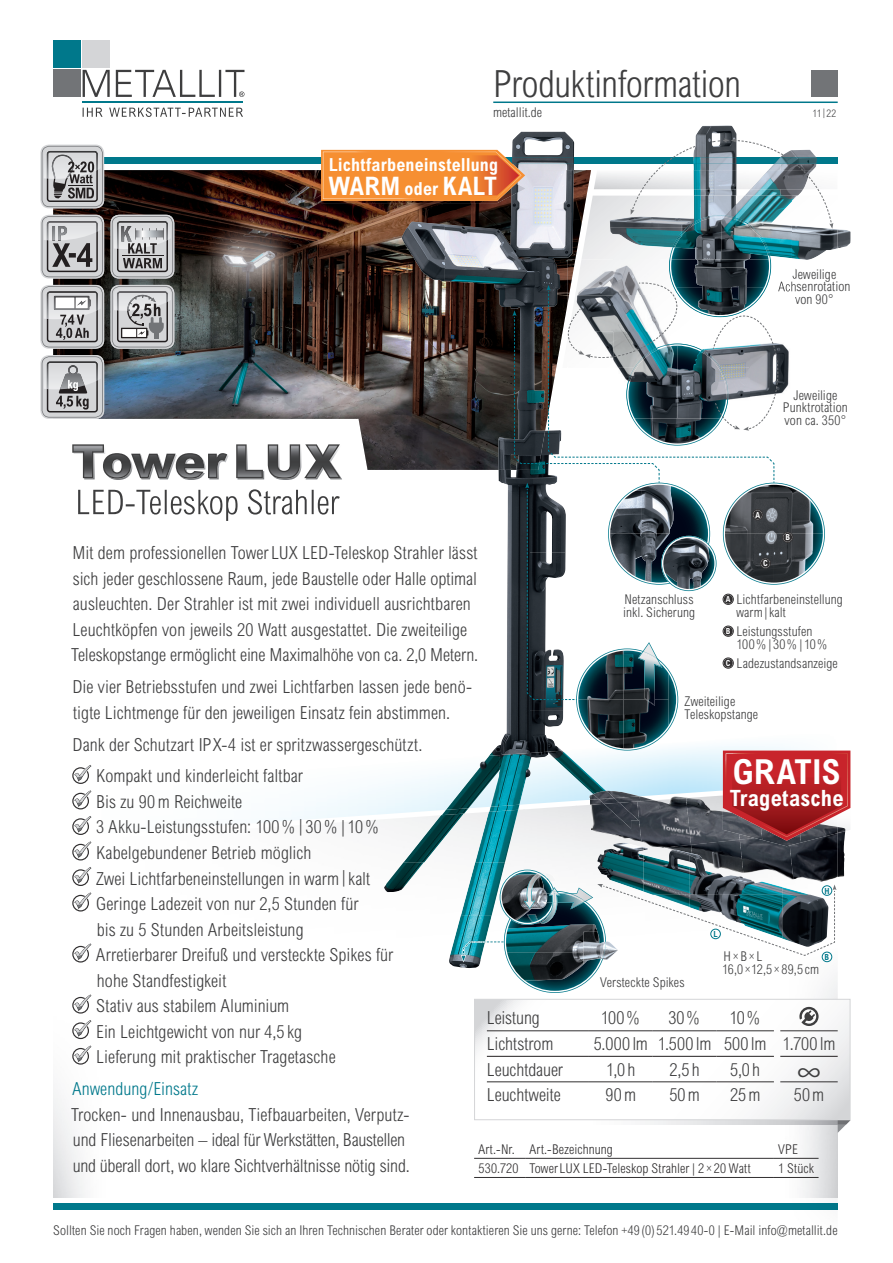
<style>
.page{position:relative;width:893px;height:1263px;background:#fff}
.page>*{position:absolute;margin:0;border:0;box-sizing:border-box;transform-origin:0 0}
.t1{font:300 condensed 37.5px "Arial MT Pro";letter-spacing:-.005em;color:#3e3e3f}
.t2{font:700 condensed 34.5px "Arial MT Pro";letter-spacing:.005em;color:#fff}
.t3{font:700 condensed 25.5px "Arial MT Pro";letter-spacing:.015em;color:#fff}
.t4{font:700 condensed 22.5px "Arial MT Pro";letter-spacing:.01em;color:#fff}
.t5{font:300 condensed 18px/25.5px "Arial MT Pro";letter-spacing:.005em;color:#3e3e3f}
.t6{font:700 condensed 18px "Arial MT Pro";letter-spacing:.01em;color:#fff}
.t7{font:300 condensed 18px "Arial MT Pro";letter-spacing:.005em;color:#00788b}
.t8{font:300 condensed 13.5px/12.8px "Arial MT Pro";letter-spacing:.01em;color:#3e3e3f}
.t9{font:300 condensed 13.5px "Arial MT Pro";letter-spacing:.01em;color:#312f30}
.t10{font:300 condensed 10.5px "Arial MT Pro";color:#3e3e3f}
.t11{font:700 condensed 8.4px "Arial MT Pro";color:#00788b}
.t12{font:700 condensed 8.4px "Arial MT Pro";color:#fff}
.s1{font-size:18px}
.s2{font-weight:700;font-size:8.4px;color:#fff}
.s3{font-family:"Minion Pro";font-weight:400;font-stretch:normal;font-size:33px}
</style>
<div class="page">
<div style="left:53px;top:1203px;width:785px;height:7px;background:#00788b"></div>
<svg style="left:593px;top:1120px;width:187px;height:4px"></svg>
<svg style="left:838px;top:1120px;width:12px;height:13px"></svg>
<svg style="left:474px;top:998px;width:377px;height:122px"></svg>
<hr style="left:487px;top:1056px;width:102px;height:1px;background:#231f20">
<hr style="left:589px;top:1056px;width:64px;height:1px;background:#231f20">
<hr style="left:653px;top:1056px;width:63px;height:1px;background:#231f20">
<hr style="left:716px;top:1056px;width:58px;height:1px;background:#231f20">
<hr style="left:780px;top:1056px;width:58px;height:1px;background:#231f20">
<hr style="left:487px;top:1030px;width:102px;height:1px;background:#312f30">
<hr style="left:589px;top:1030px;width:64px;height:1px;background:#312f30">
<hr style="left:653px;top:1030px;width:63px;height:1px;background:#312f30">
<hr style="left:716px;top:1030px;width:58px;height:1px;background:#312f30">
<hr style="left:780px;top:1030px;width:58px;height:1px;background:#312f30">
<hr style="left:487px;top:1081px;width:102px;height:1px;background:#312f30">
<hr style="left:589px;top:1081px;width:64px;height:1px;background:#312f30">
<hr style="left:653px;top:1081px;width:63px;height:1px;background:#312f30">
<hr style="left:716px;top:1081px;width:58px;height:1px;background:#312f30">
<hr style="left:780px;top:1081px;width:58px;height:1px;background:#312f30">
<svg style="left:799px;top:1007px;width:20px;height:19px"></svg>
<svg style="left:72px;top:867px;width:19px;height:19px"></svg>
<svg style="left:72px;top:892px;width:19px;height:19px"></svg>
<svg style="left:72px;top:943px;width:19px;height:19px"></svg>
<svg style="left:72px;top:994px;width:19px;height:19px"></svg>
<svg style="left:72px;top:1020px;width:19px;height:19px"></svg>
<svg style="left:72px;top:1045px;width:19px;height:19px"></svg>
<hr style="left:474px;top:1158px;width:51px;height:1px;background:#312f30">
<hr style="left:525px;top:1158px;width:249px;height:1px;background:#312f30">
<hr style="left:774px;top:1158px;width:45px;height:1px;background:#312f30">
<hr style="left:474px;top:1177px;width:51px;height:1px;background:#312f30">
<hr style="left:525px;top:1177px;width:249px;height:1px;background:#312f30">
<hr style="left:774px;top:1177px;width:45px;height:1px;background:#312f30">
<div style="left:53px;top:40px;width:27px;height:27px;background:#00788b"></div>
<div style="left:53px;top:70px;width:27px;height:27px;background:#727477"></div>
<div style="left:83px;top:40px;width:27px;height:27px;background:#d4d5d7"></div>
<svg style="left:83px;top:70px;width:27px;height:27px"></svg>
<hr style="left:83px;top:101px;width:160px;height:2px;background:#00788b">
<svg style="left:116px;top:70px;width:128px;height:27px"></svg>
<svg style="left:83px;top:107px;width:160px;height:10px"></svg>
<div style="left:811px;top:70px;width:27px;height:27px;background:#727477"></div>
<hr style="left:493px;top:102px;width:345px;height:1px;background:#00788b">
<img style="left:515px;top:132px;width:56px;height:6px">
<img style="left:404px;top:860px;width:102px;height:2px">
<img style="left:384px;top:862px;width:121px;height:31px">
<img style="left:449px;top:919px;width:11px;height:49px">
<img style="left:695px;top:125px;width:41px;height:13px">
<img style="left:838px;top:860px;width:7px;height:17px">
<img style="left:793px;top:860px;width:45px;height:17px">
<img style="left:743px;top:860px;width:50px;height:10px">
<img style="left:736px;top:860px;width:7px;height:10px">
<img style="left:690px;top:860px;width:46px;height:10px">
<img style="left:644px;top:860px;width:46px;height:10px">
<img style="left:597px;top:860px;width:47px;height:10px">
<svg style="left:40px;top:285px;width:64px;height:64px"></svg>
<svg style="left:40px;top:355px;width:64px;height:64px"></svg>
<svg style="left:40px;top:145px;width:64px;height:63px"></svg>
<svg style="left:40px;top:215px;width:64px;height:64px"></svg>
<svg style="left:460px;top:870px;width:377px;height:123px"></svg>
<img style="left:42px;top:138px;width:808px;height:722px">
<img style="left:643px;top:642px;width:15px;height:9px">
<img style="left:642px;top:651px;width:16px;height:2px">
<img style="left:638px;top:653px;width:24px;height:53px">
<div style="left:752px;top:509px;width:11px;height:11px;border:1px solid #312f30;border-radius:50%"></div>
<div style="left:753px;top:510px;width:9px;height:9px;background:#312f30;border-radius:50%"></div>
<div style="left:782px;top:532px;width:11px;height:11px;border:1px solid #312f30;border-radius:50%"></div>
<div style="left:783px;top:533px;width:9px;height:9px;background:#312f30;border-radius:50%"></div>
<div style="left:760px;top:558px;width:10px;height:10px;background:#383839;border-radius:50%"></div>
<div style="left:760px;top:558px;width:11px;height:10px;border:1px solid #312f30;border-radius:50%"></div>
<div style="left:761px;top:559px;width:9px;height:9px;background:#312f30;border-radius:50%"></div>
<h1 class="t1" style="left:493px;top:62px;width:249px">Produktinformation</h1>
<p class="t8" style="left:493px;top:106px;width:50px">metallit.de</p>
<p class="t6" style="left:329px;top:154px;width:171px">Lichtfarbeneinstellung</p>
<h3 class="t3" style="left:329px;top:171px;width:170px">WARM <span class="s1">oder</span> KALT</h3>
<p class="t10" style="left:813px;top:107px;width:25px">11 | 22</p>
<p class="t8" style="left:778px;top:268px;width:74px;text-align:center">Jeweilige<br>Achsenrotation von 90°</p>
<p class="t8" style="left:783px;top:389px;width:66px;text-align:center">Jeweilige<br>Punktrotation von ca. 350°</p>
<p class="t12" style="left:755px;top:510px;width:6px">A</p>
<p class="t12" style="left:785px;top:532px;width:6px">B</p>
<p class="t5" style="left:71px;top:541px;width:409px">Mit dem professionellen Tower LUX LED-Teleskop Strahler lässt sich jeder geschlossene Raum, jede Baustelle oder Halle optimal ausleuchten. Der Strahler ist mit zwei indivi duell ausrichtbaren Leuchtköpfen von jeweils 20 Watt ausgestattet. Die zweiteilige Teleskopstange ermöglicht eine Maximalhöhe von ca. 2,0 Metern.</p>
<p class="t5" style="left:73px;top:675px;width:401px">Die vier Betriebsstufen und zwei Lichtfarben lassen jede benö&shy;tigte Lichtmenge für den jeweiligen Einsatz fein abstimmen.</p>
<p class="t5" style="left:96px;top:729px;width:328px;line-height:32px;text-indent:-24px">Dank der Schutzart IP X-4 ist er spritzwassergeschützt.<br>Kompakt und kinderleicht faltbar</p>
<p class="t5" style="left:96px;top:790px;width:298px">Bis zu 90 m Reichweite<br>3 Akku-Leistungsstufen: 100 % | 30 % | 10 % Kabelgebundener Betrieb möglich<br>Zwei Lichtfarbeneinstellungen in warm | kalt Geringe Ladezeit von nur 2,5 Stunden für<br>bis zu 5 Stunden Arbeitsleistung<br>Arretierbarer Dreifuß und versteckte Spikes für hohe Standfestigkeit<br>Stativ aus stabilem Aluminium<br>Ein Leichtgewicht von nur 4,5 kg<br>Lieferung mit praktischer Tragetasche</p>
<p class="t7" style="left:72px;top:1078px;width:127px">Anwendung/Einsatz</p>
<p class="t5" style="left:71px;top:1102px;width:340px">Trocken- und Innenausbau, Tiefbauarbeiten, Verputz&shy;und Fliesenarbeiten – ideal für Werkstätten, Baustellen und überall dort, wo klare Sichtverhältnisse nötig sind.</p>
<p class="t12" style="left:763px;top:558px;width:6px">C</p>
<p class="t8" style="left:736px;top:593px;width:108px;text-indent:-11px"><span class="s2">A</span> Lichtfarbeneinstellung warm | kalt</p>
<p class="t8" style="left:736px;top:625px;width:93px;text-indent:-11px"><span class="s2">B</span> Leistungsstufen<br>100 % | 30 % | 10 %</p>
<p class="t8" style="left:726px;top:657px;width:113px"><span class="s2">C</span> Ladezustandsanzeige</p>
<p class="t8" style="left:623px;top:593px;width:74px">Netzanschluss inkl. Sicherung</p>
<p class="t8" style="left:685px;top:695px;width:75px">Zweiteilige<br>Teleskopstange</p>
<h2 class="t2" style="left:733px;top:752px;width:110px">GRATIS</h2>
<p class="t4" style="left:730px;top:785px;width:115px">Tragetasche</p>
<p class="t11" style="left:824px;top:886px;width:7px">H</p>
<p class="t11" style="left:713px;top:929px;width:6px">L</p>
<p class="t8" style="left:722px;top:950px;width:98px">H × B × L<br>16,0 × 12,5 × 89,5 cm</p>
<p class="t11" style="left:825px;top:952px;width:6px">B</p>
<p class="t8" style="left:600px;top:976px;width:86px">Versteckte Spikes</p>
<p class="t5" style="left:487px;top:1006px;width:55px">Leistung</p>
<p class="t5" style="left:601px;top:1006px;width:41px">100 %</p>
<p class="t5" style="left:668px;top:1006px;width:34px">30 %</p>
<p class="t5" style="left:729px;top:1006px;width:33px">10 %</p>
<p class="t5" style="left:487px;top:1032px;width:68px">Lichtstrom</p>
<p class="t5" style="left:594px;top:1032px;width:243px">5.000 lm 1.500 lm 500 lm 1.700 lm</p>
<p class="t5" style="left:487px;top:1057px;width:78px">Leuchtdauer</p>
<p class="t5" style="left:606px;top:1057px;width:31px">1,0 h</p>
<p class="t5" style="left:669px;top:1057px;width:32px">2,5 h</p>
<p class="t5" style="left:730px;top:1057px;width:93px">5,0 h <span class="s3">∞</span></p>
<p class="t5" style="left:487px;top:1083px;width:75px">Leuchtweite</p>
<p class="t5" style="left:606px;top:1083px;width:32px">90 m</p>
<p class="t5" style="left:669px;top:1083px;width:32px">50 m</p>
<p class="t5" style="left:730px;top:1083px;width:32px">25 m</p>
<p class="t5" style="left:794px;top:1083px;width:32px">50 m</p>
<p class="t9" style="left:478px;top:1141px;width:136px">Art.-Nr. Art.-Bezeichnung</p>
<p class="t9" style="left:778px;top:1141px;width:21px">VPE</p>
<p class="t9" style="left:478px;top:1160px;width:274px">530.720 Tower LUX LED-Teleskop Strahler | 2 × 20 Watt</p>
<p class="t9" style="left:778px;top:1160px;width:37px">1 Stück</p>
<p class="t8" style="left:53px;top:1225px;width:786px">Sollten Sie noch Fragen haben, wenden Sie sich an Ihren Technischen Berater oder kontaktieren Sie uns gerne: Telefon +49 (0) 521.49 40-0 | E-Mail info@metallit.de</p>
</div>
